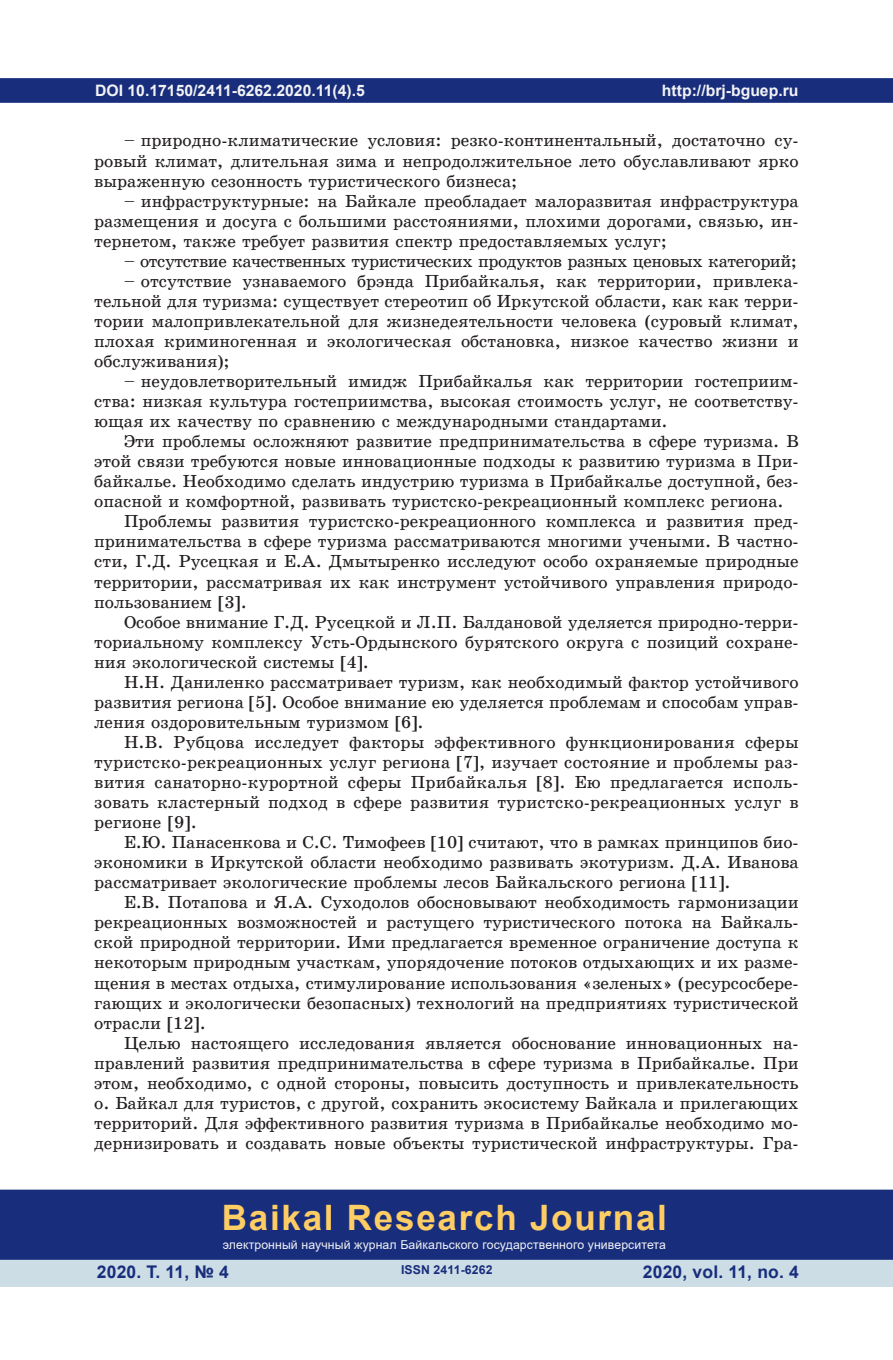
<style>
.page{position:relative;width:893px;height:1360px;background:#fff}
.page>*{position:absolute;margin:0;border:0;box-sizing:border-box;transform-origin:0 0}
.t1{font:700 35px "Arial";letter-spacing:.05em;color:#fecd64}
.Текст{font:17.5px/19.9px "School Book C";color:#231f20;text-align:justify}
.Текст-2{font:17.5px "School Book C";letter-spacing:-.025em;color:#231f20}
.t2{font:700 17.5px "Arial";letter-spacing:.01em;color:#182d7c}
.t3{font:700 15.75px "Arial";color:#f2f3f4}
.t4{font:12.25px "Arial";letter-spacing:.01em;color:#f2f3f4}
.t5{font:700 12.25px "Arial";letter-spacing:.01em;color:#182d7c}
</style>
<div class="page">
<div style="left:0;top:78px;width:893px;height:25px;background:#182d7c;border:2px solid #182d7c"></div>
<div style="left:0;top:1258px;width:893px;height:28px;background:#cddde6"></div>
<div style="left:0;top:1189px;width:893px;height:70px;background:#182d7c;border:2px solid #182d7c"></div>
<p class="t3" style="left:95px;top:79px;width:271px">DOI 10.17150/2411-6262.2020.11(4).5</p>
<p class="t3" style="left:662px;top:79px;width:138px">http://brj-bguep.ru</p>
<p class="Текст" style="left:94px;top:131px;width:706px;text-indent:30px">– природно-климатические условия: резко-континентальный, достаточно су&shy;ровый климат, длительная зима и непродолжительное лето обуславливают ярко выраженную сезонность туристического бизнеса;</p>
<p class="Текст" style="left:94px;top:191px;width:706px;text-indent:30px">– инфраструктурные: на Байкале преобладает малоразвитая инфраструктура размещения и досуга с большими расстояниями, плохими дорогами, связью, ин&shy;тернетом, также требует развития спектр предоставляемых услуг;</p>
<p class="Текст-2" style="left:124px;top:251px;width:675px">– отсутствие качественных туристических продуктов разных ценовых категорий;</p>
<p class="Текст" style="left:94px;top:271px;width:706px;text-indent:30px">– отсутствие узнаваемого брэнда Прибайкалья, как территории, привлека&shy;тельной для туризма: существует стереотип об Иркутской области, как как терри&shy;тории малопривлекательной для жизнедеятельности человека (суровый климат, плохая криминогенная и экологическая обстановка, низкое качество жизни и обслуживания);</p>
<p class="Текст" style="left:94px;top:371px;width:706px;text-indent:30px">– неудовлетворительный имидж Прибайкалья как территории гостеприим&shy;ства: низкая культура гостеприимства, высокая стоимость услуг, не соответству&shy;ющая их качеству по сравнению с международными стандартами.</p>
<p class="Текст" style="left:94px;top:431px;width:706px;text-indent:30px">Эти проблемы осложняют развитие предпринимательства в сфере туризма. В этой связи требуются новые инновационные подходы к развитию туризма в При&shy;байкалье. Необходимо сделать индустрию туризма в Прибайкалье доступной, без&shy;опасной и комфортной, развивать туристско-рекреационный комплекс региона.</p>
<p class="Текст" style="left:94px;top:511px;width:706px;text-indent:30px">Проблемы развития туристско-рекреационного комплекса и развития пред&shy;принимательства в сфере туризма рассматриваются многими учеными. В частно&shy;сти, Г.Д. Русецкая и Е.А. Дмытыренко исследуют особо охраняемые природные территории, рассматривая их как инструмент устойчивого управления природо&shy;пользованием [3].</p>
<p class="Текст" style="left:94px;top:612px;width:706px;text-indent:30px">Особое внимание Г.Д. Русецкой и Л.П. Балдановой уделяется природно-терри&shy;ториальному комплексу Усть-Ордынского бурятского округа с позиций сохране&shy;ния экологической системы [4].</p>
<p class="Текст" style="left:94px;top:672px;width:706px;text-indent:30px">Н.Н. Даниленко рассматривает туризм, как необходимый фактор устойчивого развития региона [5]. Особое внимание ею уделяется проблемам и способам управ&shy;ления оздоровительным туризмом [6].</p>
<p class="Текст" style="left:94px;top:732px;width:706px;text-indent:30px">Н.В. Рубцова исследует факторы эффективного функционирования сферы туристско-рекреационных услуг региона [7], изучает состояние и проблемы раз&shy;вития санаторно-курортной сферы Прибайкалья [8]. Ею предлагается исполь&shy;зовать кластерный подход в сфере развития туристско-рекреационных услуг в регионе [9].</p>
<p class="Текст" style="left:94px;top:832px;width:706px;text-indent:30px">Е.Ю. Панасенкова и С.С. Тимофеев [10] считают, что в рамках принципов био&shy;экономики в Иркутской области необходимо развивать экотуризм. Д.А. Иванова рассматривает экологические проблемы лесов Байкальского региона [11].</p>
<p class="Текст" style="left:94px;top:892px;width:706px;text-indent:30px">Е.В. Потапова и Я.А. Суходолов обосновывают необходимость гармонизации рекреационных возможностей и растущего туристического потока на Байкаль&shy;ской природной территории. Ими предлагается временное ограничение доступа к некоторым природным участкам, упорядочение потоков отдыхающих и их разме&shy;щения в местах отдыха, стимулирование использования «зеленых» (ресурсосбере&shy;гающих и экологически безопасных) технологий на предприятиях туристической отрасли [12].</p>
<p class="Текст" style="left:94px;top:1032px;width:706px;text-indent:30px">Целью настоящего исследования является обоснование инновационных на&shy;правлений развития предпринимательства в сфере туризма в Прибайкалье. При этом, необходимо, с одной стороны, повысить доступность и привлекательность о. Байкал для туристов, с другой, сохранить экосистему Байкала и прилегающих территорий. Для эффективного развития туризма в Прибайкалье необходимо мо&shy;дернизировать и создавать новые объекты туристической инфраструктуры. Гра-</p>
<h1 class="t1" style="left:222px;top:1192px;width:447px">Baikal Research Journal</h1>
<p class="t4" style="left:223px;top:1236px;width:445px">электронный научный журнал Байкальского государственного университета</p>
<p class="t2" style="left:97px;top:1259px;width:134px">2020. Т. 11, № 4</p>
<p class="t5" style="left:401px;top:1261px;width:93px">ISSN 2411-6262</p>
<p class="t2" style="left:643px;top:1259px;width:158px">2020, vol. 11, no. 4</p>
</div>
